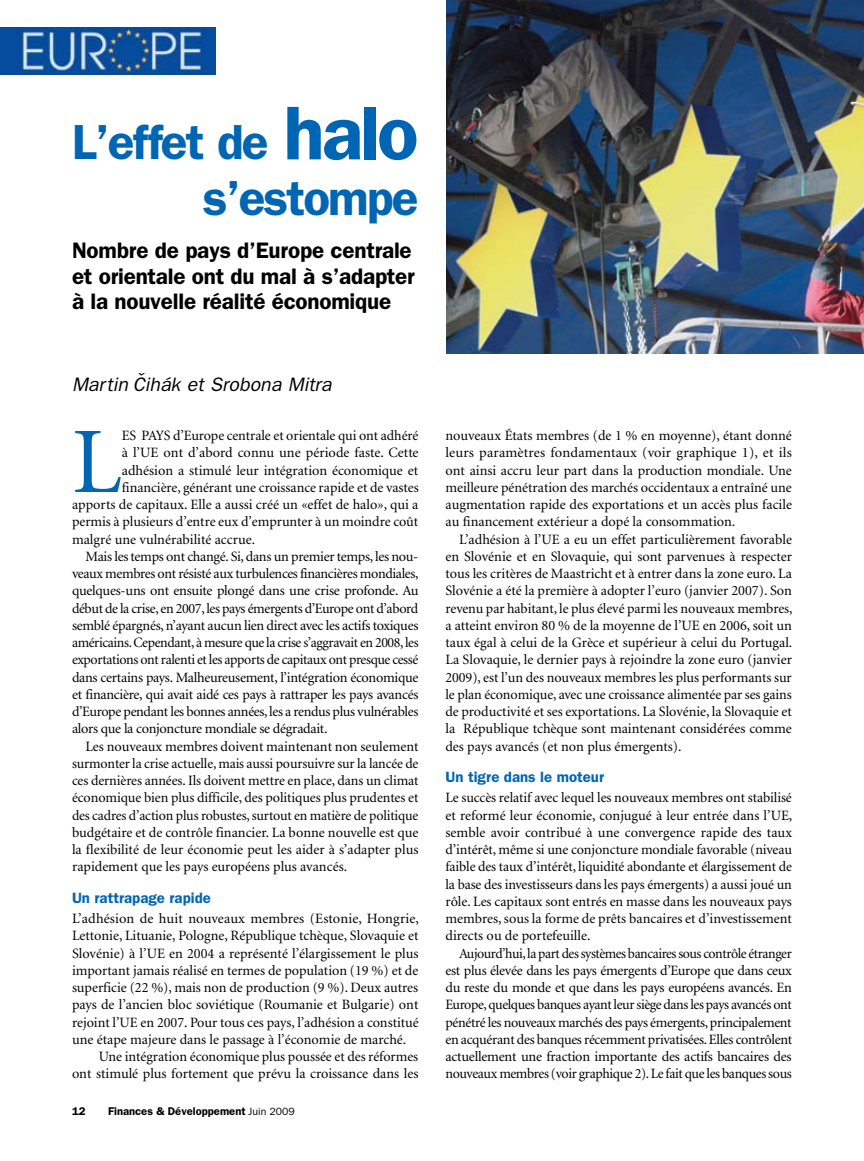
<style>
.page{position:relative;width:864px;height:1161px;background:#fff}
.page>*{position:absolute;margin:0;border:0;box-sizing:border-box;transform-origin:0 0}
.t1{font:93.9px "Minion";color:#0066b3}
.t2{font:600 49.5px/55.5px "Franklin Gothic";letter-spacing:-.04em;color:#0066b3;text-align:right}
.t3{font:600 22.5px/25.5px "Franklin Gothic";letter-spacing:-.01em;color:#000}
.t4{font:italic 19.5px "Franklin Gothic";color:#000}
.t5{font:600 15px "Franklin Gothic";color:#0066b3}
.t6{font:14.25px/17.2px "Minion";letter-spacing:-.005em;color:#000;text-align:justify}
.t7{font:14.25px "Minion";letter-spacing:-.025em;color:#000}
.t8{font:14.25px "Minion";letter-spacing:-.03em;color:#000}
.t9{font:600 11.25px "Franklin Gothic";color:#000}
.s1{font-size:76.5px}
.s2{font-weight:400;font-size:10.5px}
</style>
<div class="page">
<img style="left:446px;top:0;width:418px;height:354px">
<img style="left:0;top:28px;width:216px;height:47px">
<h2 class="t2" style="left:72px;top:115px;width:348px">L’effet de <span class="s1">halo </span>s’estompe</h2>
<h3 class="t3" style="left:72px;top:238px;width:344px">Nombre de pays d’Europe centrale et orientale ont du mal à s’adapter à la nouvelle réalité économique</h3>
<h3 class="t4" style="left:134px;top:369px;width:11px">ˇ</h3>
<h3 class="t4" style="left:72px;top:373px;width:261px">Martin Cihák et Srobona Mitra</h3>
<h1 class="t1" style="left:72px;top:416px;width:51px">L</h1>
<p class="t6" style="left:122px;top:428px;width:298px">es pays d’Europe centrale et orientale qui ont adhéré</p>
<p class="t6" style="left:122px;top:445px;width:298px">à l’UE ont d’abord connu une période faste. Cette</p>
<p class="t6" style="left:122px;top:462px;width:298px">adhésion a stimulé leur intégration économique et</p>
<p class="t6" style="left:122px;top:479px;width:298px">financière, générant une croissance rapide et de vastes</p>
<p class="t6" style="left:72px;top:497px;width:348px">apports de capitaux. Elle a aussi créé un «effet de halo», qui a</p>
<p class="t6" style="left:72px;top:514px;width:348px">permis à plusieurs d’entre eux d’emprunter à un moindre coût</p>
<p class="t6" style="left:72px;top:531px;width:185px">malgré une vulnérabilité accrue.</p>
<p class="t6" style="left:86px;top:548px;width:335px">Mais les temps ont changé. Si, dans un premier temps, les nou-</p>
<p class="t7" style="left:72px;top:567px;width:348px">veaux membres ont résisté aux turbulences financières mondiales,</p>
<p class="t6" style="left:72px;top:583px;width:348px">quelques-uns ont ensuite plongé dans une crise profonde. Au</p>
<p class="t7" style="left:72px;top:601px;width:348px">début de la crise, en 2007, les pays émergents d’Europe ont d’abord</p>
<p class="t6" style="left:72px;top:617px;width:348px">semblé épargnés, n’ayant aucun lien direct avec les actifs toxiques</p>
<p class="t8" style="left:72px;top:636px;width:348px">américains. Cependant, à mesure que la crise s’aggravait en 2008, les</p>
<p class="t7" style="left:72px;top:653px;width:348px">exportations ont ralenti et les apports de capitaux ont presque cessé</p>
<p class="t6" style="left:72px;top:669px;width:348px">dans certains pays. Malheureusement, l’intégration économique</p>
<p class="t6" style="left:72px;top:686px;width:348px">et financière, qui avait aidé ces pays à rattraper les pays avancés</p>
<p class="t7" style="left:72px;top:705px;width:348px">d’Europe pendant les bonnes années, les a rendus plus vulnérables</p>
<p class="t6" style="left:72px;top:721px;width:257px">alors que la conjoncture mondiale se dégradait.</p>
<p class="t6" style="left:86px;top:738px;width:335px">Les nouveaux membres doivent maintenant non seulement</p>
<p class="t6" style="left:72px;top:755px;width:348px">surmonter la crise actuelle, mais aussi poursuivre sur la lancée de</p>
<p class="t6" style="left:72px;top:773px;width:348px">ces dernières années. Ils doivent mettre en place, dans un climat</p>
<p class="t6" style="left:72px;top:790px;width:348px">économique bien plus difficile, des politiques plus prudentes et</p>
<p class="t6" style="left:72px;top:807px;width:348px">des cadres d’action plus robustes, surtout en matière de politique</p>
<p class="t6" style="left:72px;top:824px;width:348px">budgétaire et de contrôle financier. La bonne nouvelle est que</p>
<p class="t6" style="left:72px;top:842px;width:348px">la flexibilité de leur économie peut les aider à s’adapter plus</p>
<p class="t6" style="left:72px;top:859px;width:277px">rapidement que les pays européens plus avancés.</p>
<p class="t5" style="left:72px;top:889px;width:140px">Un rattrapage rapide</p>
<p class="t6" style="left:72px;top:911px;width:349px">L’adhésion de huit nouveaux membres (Estonie, Hongrie,</p>
<p class="t6" style="left:72px;top:928px;width:348px">Lettonie, Lituanie, Pologne, République tchèque, Slovaquie et</p>
<p class="t6" style="left:72px;top:945px;width:348px">Slovénie) à l’UE en 2004 a représenté l’élargissement le plus</p>
<p class="t6" style="left:72px;top:962px;width:348px">important jamais réalisé en termes de population (19 %) et de</p>
<p class="t6" style="left:72px;top:980px;width:348px">superficie (22 %), mais non de production (9 %). Deux autres</p>
<p class="t6" style="left:72px;top:997px;width:348px">pays de l’ancien bloc soviétique (Roumanie et Bulgarie) ont</p>
<p class="t6" style="left:72px;top:1014px;width:348px">rejoint l’UE en 2007. Pour tous ces pays, l’adhésion a constitué</p>
<p class="t6" style="left:72px;top:1031px;width:336px">une étape majeure dans le passage à l’économie de marché.</p>
<p class="t6" style="left:99px;top:1049px;width:321px">Une intégration économique plus poussée et des réformes</p>
<p class="t6" style="left:72px;top:1066px;width:348px">ont stimulé plus fortement que prévu la croissance dans les</p>
<p class="t9" style="left:72px;top:1105px;width:15px">12</p>
<p class="t9" style="left:108px;top:1105px;width:188px">Finances &amp; Développement <span class="s2">Juin 2009</span></p>
<p class="t6" style="left:446px;top:428px;width:348px">nouveaux États membres (de 1 % en moyenne), étant donné leurs paramètres fondamentaux (voir graphique 1), et ils ont ainsi accru leur part dans la production mondiale. Une meilleure pénétration des marchés occidentaux a entraîné une augmentation rapide des exportations et un accès plus facile au financement extérieur a dopé la consommation.</p>
<p class="t6" style="left:446px;top:531px;width:348px;text-indent:14px">L’adhésion à l’UE a eu un effet particulièrement favorable en Slovénie et en Slovaquie, qui sont parvenues à respecter tous les critères de Maastricht et à entrer dans la zone euro. La Slovénie a été la première à adopter l’euro (janvier 2007). Son revenu par habitant, le plus élevé parmi les nouveaux membres, a atteint environ 80 % de la moyenne de l’UE en 2006, soit un taux égal à celui de la Grèce et supérieur à celui du Portugal.<br>La Slovaquie, le dernier pays à rejoindre la zone euro (janvier 2009), est l’un des nouveaux membres les plus performants sur le plan économique, avec une croissance alimentée par ses gains de productivité et ses exportations. La Slovénie, la Slovaquie et la République tchèque sont maintenant considérées comme des pays avancés (et non plus émergents).</p>
<p class="t5" style="left:446px;top:768px;width:160px">Un tigre dans le moteur</p>
<p class="t6" style="left:446px;top:790px;width:348px">Le succès relatif avec lequel les nouveaux membres ont stabilisé et reformé leur économie, conjugué à leur entrée dans l’UE, semble avoir contribué à une convergence rapide des taux d’intérêt, même si une conjoncture mondiale favorable (niveau faible des taux d’intérêt, liquidité abondante et élargissement de la base des investisseurs dans les pays émergents) a aussi joué un rôle. Les capitaux sont entrés en masse dans les nouveaux pays membres, sous la forme de prêts bancaires et d’investissement directs ou de portefeuille.</p>
<p class="t6" style="left:446px;top:945px;width:348px;text-indent:14px">Aujourd’hui, la part des systèmes bancaires sous contrôle étranger est plus élevée dans les pays émergents d’Europe que dans ceux du reste du monde et que dans les pays européens avancés. En Europe, quelques banques ayant leur siège dans les pays avancés ont pénétré les nouveaux marchés des pays émergents, principalement en acquérant des banques récemment privatisées. Elles contrôlent actuellement une fraction importante des actifs bancaires des nouveaux membres (voir graphique 2). Le fait que les banques sous</p>
</div>
